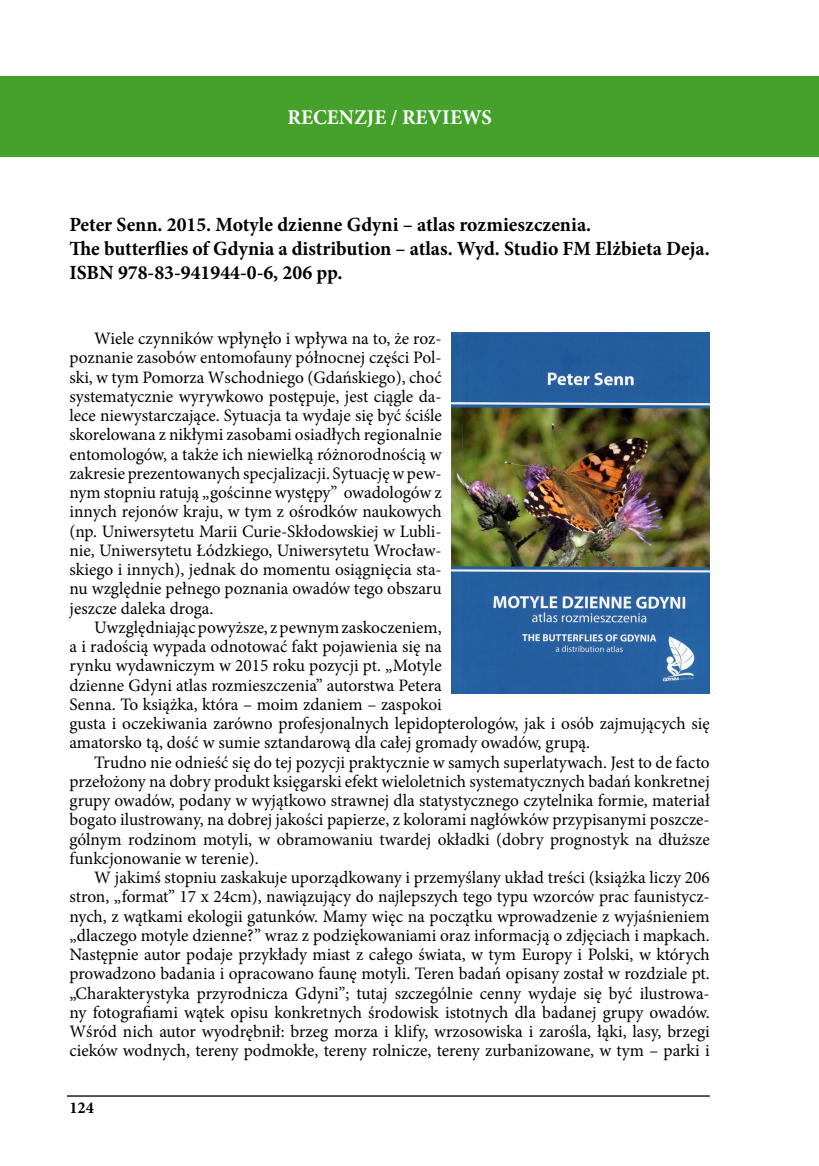
<style>
.page{position:relative;width:819px;height:1166px;background:#fff}
.page>*{position:absolute;margin:0;border:0;box-sizing:border-box;transform-origin:0 0}
.t1{font:700 21px "Minion Pro";color:#fff}
.t2{font:700 20.12px/24.2px "Minion Pro";color:#000}
.t3{font:17.5px/19.2px "Minion Pro";color:#000;text-align:justify}
.t4{font:700 16.62px "Minion Pro";color:#000}
</style>
<div class="page">
<hr style="left:67px;top:1095px;width:642px;height:1px;background:#000">
<div style="left:0;top:76px;width:819px;height:80px;background:#45a12b"></div>
<img style="left:451px;top:332px;width:258px;height:361px">
<p class="t1" style="left:287px;top:102px;width:206px">RECENZJE / REVIEWS</p>
<p class="t2" style="left:69px;top:212px;width:641px">Peter Senn. 2015. Motyle dzienne Gdyni – atlas rozmieszczenia.<br>The butterflies of Gdynia a distribution – atlas. Wyd. Studio FM Elżbieta Deja.<br>ISBN 978-83-941944-0-6, 206 pp.</p>
<p class="t3" style="left:69px;top:329px;width:374px;text-indent:25px">Wiele czynników wpłynęło i wpływa na to, że roz&shy;poznanie zasobów entomofauny północnej części Pol&shy;ski, w tym Pomorza Wschodniego (Gdańskiego), choć systematycznie wyrywkowo postępuje, jest ciągle da&shy;lece niewystarczające. Sytuacja ta wydaje się być ściśle skorelowana z nikłymi zasobami osiadłych regionalnie entomologów, a także ich niewielką różnorodnością w zakresie prezentowanych specjalizacji. Sytuację w pew&shy;nym stopniu ratują „gościnne występy” owadologów z innych rejonów kraju, w tym z ośrodków naukowych (np. Uniwersytetu Marii Curie-Skłodowskiej w Lubli&shy;nie, Uniwersytetu Łódzkiego, Uniwersytetu Wrocław&shy;skiego i innych), jednak do momentu osiągnięcia sta&shy;nu względnie pełnego poznania owadów tego obszaru jeszcze daleka droga.</p>
<p class="t3" style="left:69px;top:618px;width:641px;text-align:left;text-indent:25px">Uwzględniając powyższe, z pewnym zaskoczeniem,<br>a i radością wypada odnotować fakt pojawienia się na<br>rynku wydawniczym w 2015 roku pozycji pt. „Motyle<br>dzienne Gdyni atlas rozmieszczenia” autorstwa Petera<br>Senna. To książka, która – moim zdaniem – zaspokoi<br>gusta i oczekiwania zarówno profesjonalnych lepidopterologów, jak i osób zajmujących się amatorsko tą, dość w sumie sztandarową dla całej gromady owadów, grupą.</p>
<p class="t3" style="left:69px;top:752px;width:641px;text-indent:25px">Trudno nie odnieść się do tej pozycji praktycznie w samych superlatywach. Jest to de facto przełożony na dobry produkt księgarski efekt wieloletnich systematycznych badań konkretnej grupy owadów, podany w wyjątkowo strawnej dla statystycznego czytelnika formie, materiał bogato ilustrowany, na dobrej jakości papierze, z kolorami nagłówków przypisanymi poszcze&shy;gólnym rodzinom motyli, w obramowaniu twardej okładki (dobry prognostyk na dłuższe funkcjonowanie w terenie).</p>
<p class="t3" style="left:69px;top:868px;width:642px;text-indent:25px">W jakimś stopniu zaskakuje uporządkowany i przemyślany układ treści (książka liczy 206 stron, „format” 17 x 24cm), nawiązujący do najlepszych tego typu wzorców prac faunistycz&shy;nych, z wątkami ekologii gatunków. Mamy więc na początku wprowadzenie z wyjaśnieniem „dlaczego motyle dzienne?” wraz z podziękowaniami oraz informacją o zdjęciach i mapkach.<br>Następnie autor podaje przykłady miast z całego świata, w tym Europy i Polski, w których prowadzono badania i opracowano faunę motyli. Teren badań opisany został w rozdziale pt. „Charakterystyka przyrodnicza Gdyni”; tutaj szczególnie cenny wydaje się być ilustrowa&shy;ny fotografiami wątek opisu konkretnych środowisk istotnych dla badanej grupy owadów.<br>Wśród nich autor wyodrębnił: brzeg morza i klify, wrzosowiska i zarośla, łąki, lasy, brzegi cieków wodnych, tereny podmokłe, tereny rolnicze, tereny zurbanizowane, w tym – parki i</p>
<p class="t4" style="left:69px;top:1096px;width:26px">124</p>
</div>
